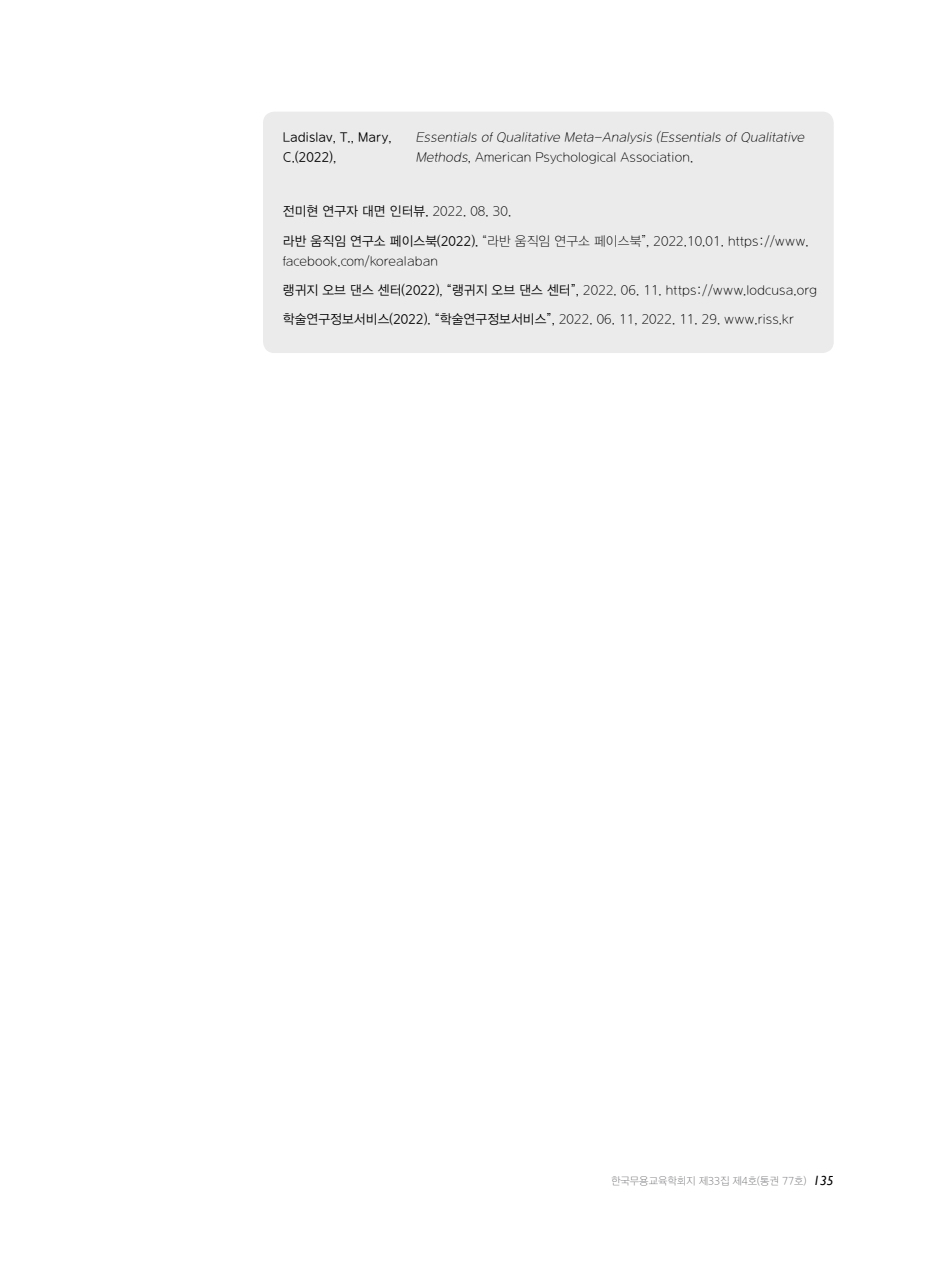
<style>
.page{position:relative;width:933px;height:1270px;background:#fff}
.page>*{position:absolute;margin:0;border:0;box-sizing:border-box;transform-origin:0 0}
.t1{font:13.12px/19.9px "DX Ngo Std 10";letter-spacing:.01em;color:#000;scale:.95 1}
.t2{font:italic 13.12px/19.9px "DX Ngo Std 10";color:#000;scale:.95 1}
.t3{font:13.12px/19.9px "DX Ngo Std 20";letter-spacing:.01em;color:#000;scale:.95 1}
.t4{font:10.5px "DX Ngo Std 10";color:#6d6e71;scale:.95 1}
.s1{font-style:normal}
.s2{font-family:"DX Ngo Std 10"}
.s3{font-family:"DX Ngo Std 20"}
.s4{font-family:"Gill Sans";font-style:italic;font-size:13.12px;color:#000}
</style>
<div class="page">
<div style="left:263px;top:112px;width:570px;height:241px;background:#ebebec;border-radius:11px"></div>
<p class="t3" style="left:283px;top:128px;width:116px">Ladislav, T., Mary,<br>C.(2022),</p>
<p class="t2" style="left:416px;top:128px;width:413px">Essentials of Qualitative Meta-Analysis (Essentials of Qualitative<br>Methods<span class="s1">, American Psychological Association.</span></p>
<p class="t3" style="left:283px;top:202px;width:242px">전미현 연구자 대면 인터뷰. <span class="s2">2022. 08. 30.</span></p>
<p class="t1" style="left:283px;top:231px;width:555px"><span class="s3">라반 움직임 연구소 페이스북(2022).</span> “라반 움직임 연구소 페이스북”, 2022.10.01. https://www. facebook.com/korealaban</p>
<p class="t1" style="left:283px;top:281px;width:564px"><span class="s3">랭귀지 오브 댄스 센터(2022), “랭귀지 오브 댄스 센터”,</span> 2022. 06. 11. https://www.lodcusa.org</p>
<p class="t1" style="left:283px;top:310px;width:539px"><span class="s3">학술연구정보서비스(2022). “학술연구정보서비스”,</span> 2022. 06. 11, 2022. 11. 29. www.riss.kr</p>
<p class="t4" style="left:611px;top:1175px;width:236px">한국무용교육학회지 제33집 제4호(통권 77호) <span class="s4">135</span></p>
</div>
